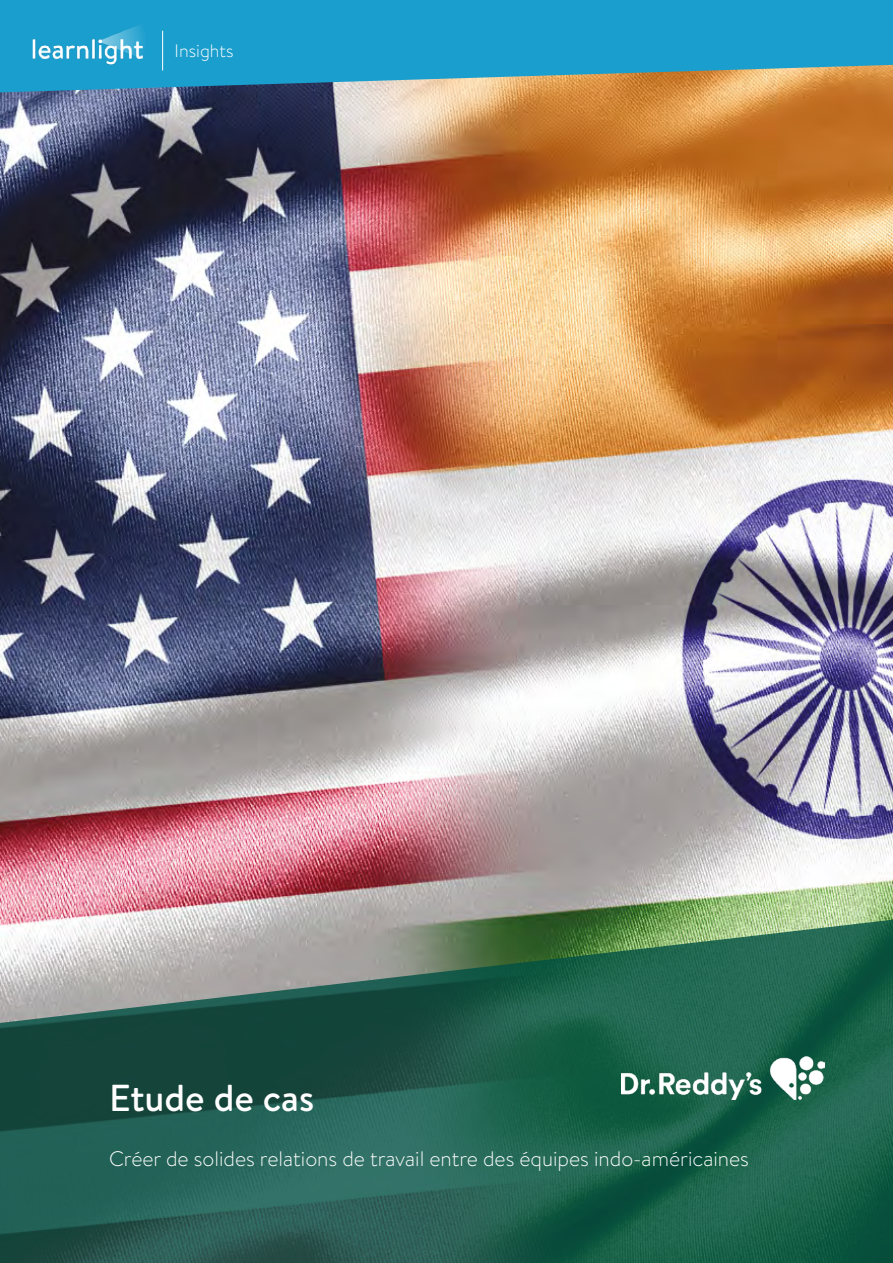
<style>
.page{position:relative;width:893px;height:1263px;background:#fff}
.page>*{position:absolute;margin:0;border:0;box-sizing:border-box;transform-origin:0 0}
.t1{font:500 37.5px "Brandon Text";color:#fff}
.t2{font:300 21px "Brandon Text";color:#fff}
.t3{font:300 18px "Brandon Text";color:#fff}
</style>
<div class="page">
<img style="left:0;top:92px;width:893px;height:826px">
<svg style="left:0;top:918px;width:893px;height:345px;background:#336959"></svg>
<svg style="left:0;top:0;width:893px;height:92px;background:#369dbd"></svg>
<img style="left:21px;top:18px;width:135px;height:51px">
<hr style="left:162px;top:31px;width:1px;height:39px;background:#fff">
<img style="left:622px;top:1056px;width:203px;height:44px">
<p class="t3" style="left:175px;top:38px;width:60px">Insights</p>
<h1 class="t1" style="left:109px;top:1072px;width:207px">Etude de cas</h1>
<p class="t2" style="left:109px;top:1144px;width:641px">Créer de solides relations de travail entre des équipes indo-américaines</p>
</div>
